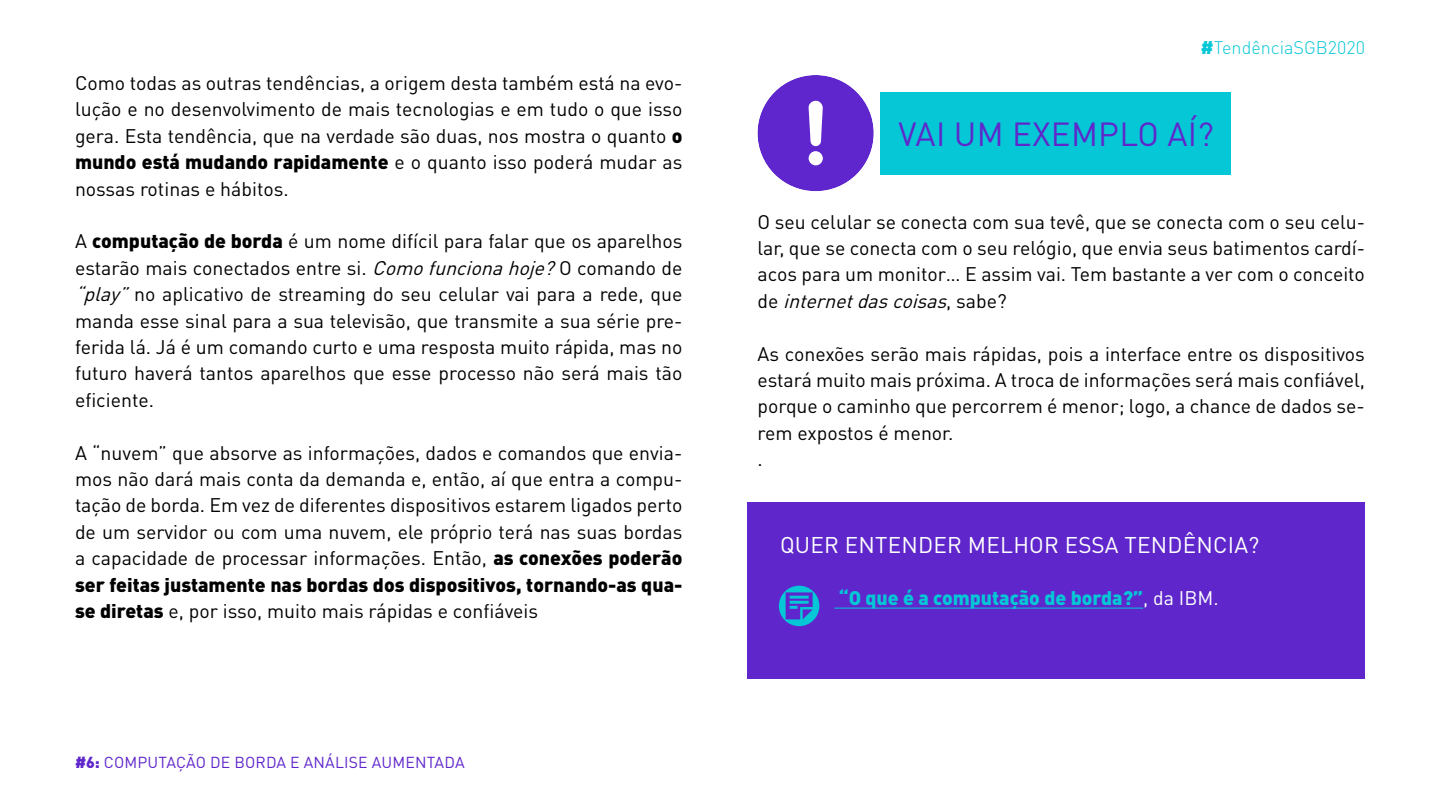
<style>
.page{position:relative;width:1440px;height:810px;background:#fff}
.page>*{position:absolute;margin:0;border:0;box-sizing:border-box;transform-origin:0 0}
.t1{font:33px "DIN Pro";letter-spacing:.01em;color:#5f27cb}
.t2{font:22.5px "DIN Pro";letter-spacing:.01em;color:#fff}
.t3{font:19.5px/26.4px "DIN Pro";color:#000;text-align:justify}
.t4{font:900 19.5px "DIN Pro";color:#05c7d6}
.t5{font:300 18px "DIN Pro";color:#05c7d6}
.t6{font:15.75px "DIN Pro";letter-spacing:.01em;color:#5f27cb}
.s1{font-weight:900}
.s2{font-style:italic}
.s3{font-weight:400;color:#fff}
</style>
<div class="page">
<div style="left:880px;top:92px;width:352px;height:82px;background:#05c7d6"></div>
<svg style="left:758px;top:75px;width:116px;height:116px"></svg>
<div style="left:747px;top:502px;width:618px;height:178px;background:#5f27cb"></div>
<hr style="left:834px;top:608px;width:309px;height:1px;background:#05c7d6">
<div style="left:779px;top:586px;width:40px;height:40px;background:#05c7d6;border-radius:50%"></div>
<svg style="left:786px;top:592px;width:27px;height:27px"></svg>
<p class="t3" style="left:75px;top:69px;width:609px">Como todas as outras tendências, a origem desta também está na evo&shy;lução e no desenvolvimento de mais tecnologias e em tudo o que isso gera. Esta tendência, que na verdade são duas, nos mostra o quanto <span class="s1">o mundo está mudando rapidamente</span> e o quanto isso poderá mudar as nossas rotinas e hábitos.</p>
<p class="t3" style="left:75px;top:227px;width:609px">A <span class="s1">computação de borda</span> é um nome difícil para falar que os aparelhos estarão mais conectados entre si. <span class="s2">Comofuncionahoje?</span>O comando de <span class="s2">“play”</span>no aplicativo de streaming do seu celular vai para a rede, que manda esse sinal para a sua televisão, que transmite a sua série pre&shy;ferida lá. Já é um comando curto e uma resposta muito rápida, mas no futuro haverá tantos aparelhos que esse processo não será mais tão eficiente.</p>
<p class="t3" style="left:75px;top:438px;width:609px">A “nuvem” que absorve as informações, dados e comandos que envia&shy;mos não dará mais conta da demanda e, então, aí que entra a compu&shy;tação de borda. Em vez de diferentes dispositivos estarem ligados perto de um servidor ou com uma nuvem, ele próprio terá nas suas bordas a capacidade de processar informações. Então, <span class="s1">as conexões poderão ser feitas justamente nas bordas dos dispositivos, tornando-as qua&shy;se diretas</span> e, por isso, muito mais rápidas e confiáveis</p>
<p class="t6" style="left:75px;top:752px;width:391px"><span class="s1">#6:</span> COMPUTAÇÃO DE BORDA E ANÁLISE AUMENTADA</p>
<p class="t5" style="left:1201px;top:36px;width:166px"><span class="s1">#</span>TendênciaSGB2020</p>
<h1 class="t1" style="left:898px;top:111px;width:317px">VAI UM EXEMPLO AÍ?</h1>
<p class="t3" style="left:758px;top:208px;width:609px">O seu celular se conecta com sua tevê, que se conecta com o seu celu&shy;lar, que se conecta com o seu relógio, que envia seus batimentos cardí&shy;acos para um monitor… E assim vai. Tem bastante a ver com o conceito d e <span class="s2">internetdascoisas</span>, s a b e ?</p>
<p class="t3" style="left:757px;top:340px;width:609px;text-align:left">As conexões serão mais rápidas, pois a interface entre os dispositivos estará muito mais próxima. A troca de informações será mais confiável, porque o caminho que percorrem é menor; logo, a chance de dados se&shy;rem expostos é menor.<br>.</p>
<p class="t2" style="left:780px;top:529px;width:481px">QUER ENTENDER MELHOR ESSA TENDÊNCIA?</p>
<p class="t4" style="left:839px;top:585px;width:381px">“O que é a computação de borda?”<span class="s3">, da IBM.</span></p>
</div>
